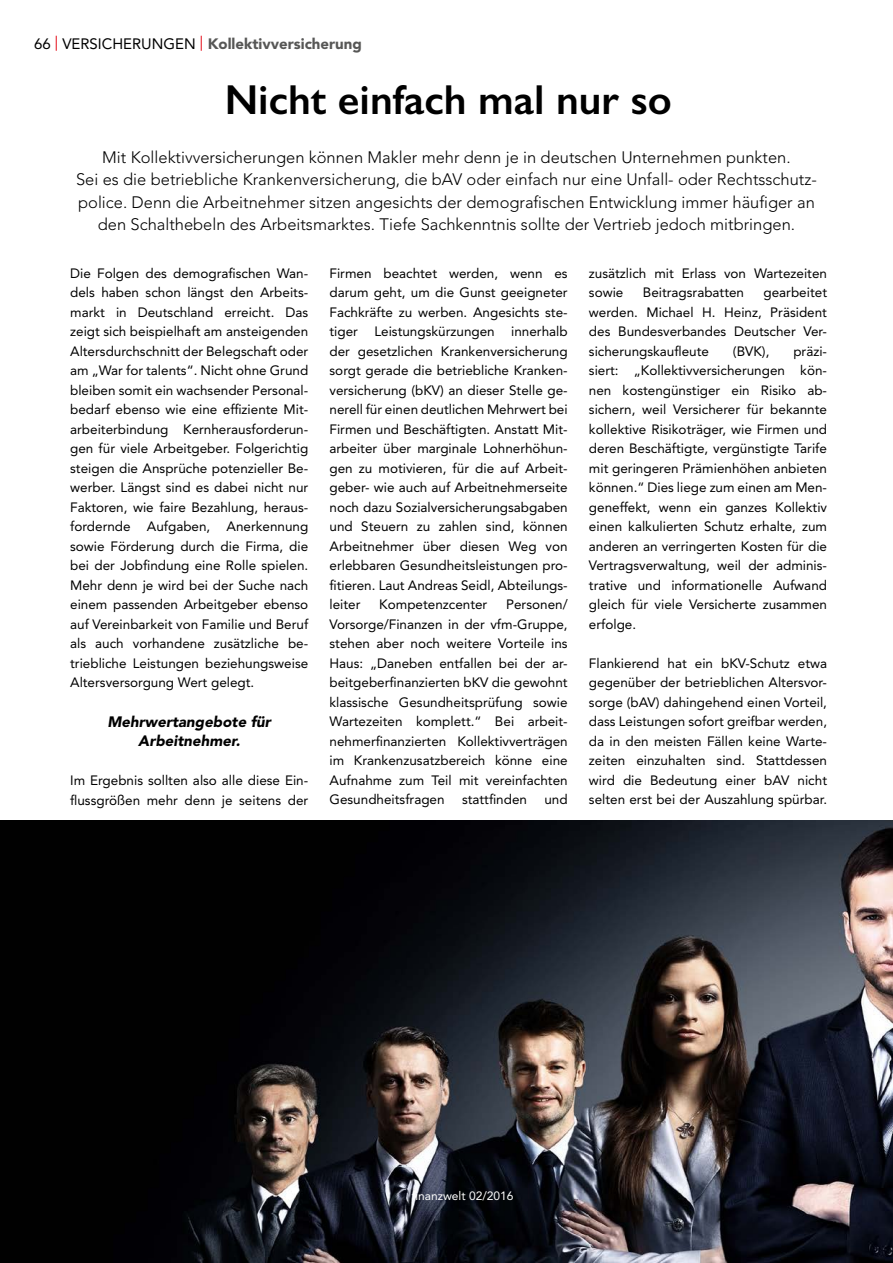
<style>
.page{position:relative;width:893px;height:1263px;background:#fff}
.page>*{position:absolute;margin:0;border:0;box-sizing:border-box;transform-origin:0 0}
.t1{font:600 42px "Gill Sans";color:#000}
.t2{font:300 16.5px/22.5px "Avenir LT Std";color:#000;text-align:center}
.t3{font:900 15px "Avenir LT Std";color:#575756}
.t4{font:italic 900 15px/19.5px "Avenir LT Std";color:#000;text-align:center}
.t5{font:13.5px/19.5px "Avenir LT Std";color:#000;text-align:justify}
.t6{font:12px "Avenir LT Std";color:#fff}
.s1{font-weight:400;color:#000}
.s2{font-weight:400;color:#e30613}
</style>
<div class="page">
<img style="left:0;top:821px;width:893px;height:442px">
<p class="t3" style="left:34px;top:34px;width:329px"><span class="s1">66</span> <span class="s2">|</span> <span class="s1">VERSICHERUNGEN</span> <span class="s2">|</span> Kollektivversicherung</p>
<h1 class="t1" style="left:225px;top:74px;width:449px">Nicht einfach mal nur so</h1>
<p class="t2" style="left:76px;top:146px;width:742px">Mit Kollektivversicherungen können Makler mehr denn je in deutschen Unternehmen punkten.<br>Sei es die betriebliche Krankenversicherung, die bAV oder einfach nur eine Unfall- oder Rechtsschutz&shy;police. Denn die Arbeitnehmer sitzen angesichts der demografischen Entwicklung immer häufiger an den Schalthebeln des Arbeitsmarktes. Tiefe Sachkenntnis sollte der Vertrieb jedoch mitbringen.</p>
<p class="t5" style="left:70px;top:263px;width:240px">Die Folgen des demografischen Wan&shy;dels haben schon längst den Arbeits&shy;markt in Deutschland erreicht. Das zeigt sich beispielhaft am ansteigenden Altersdurchschnitt der Belegschaft oder am „War for talents“. Nicht ohne Grund bleiben somit ein wachsender Personal&shy;bedarf ebenso wie eine effiziente Mit&shy;arbeiterbindung Kernherausforderun&shy;gen für viele Arbeitgeber. Folgerichtig steigen die Ansprüche potenzieller Be&shy;werber. Längst sind es dabei nicht nur Faktoren, wie faire Bezahlung, heraus&shy;fordernde Aufgaben, Anerkennung sowie Förderung durch die Firma, die bei der Jobfindung eine Rolle spielen.<br>Mehr denn je wird bei der Suche nach einem passenden Arbeitgeber ebenso auf Vereinbarkeit von Familie und Beruf als auch vorhandene zusätzliche be&shy;triebliche Leistungen beziehungsweise Altersversorgung Wert gelegt.</p>
<p class="t4" style="left:107px;top:712px;width:165px">Mehrwertangebote für<br>Arbeitnehmer.</p>
<p class="t5" style="left:70px;top:771px;width:240px">Im Ergebnis sollten also alle diese Ein&shy;flussgrößen mehr denn je seitens der</p>
<p class="t5" style="left:330px;top:264px;width:240px">Firmen beachtet werden, wenn es darum geht, um die Gunst geeigneter Fachkräfte zu werben. Angesichts ste&shy;tiger Leistungskürzungen innerhalb der gesetzlichen Krankenversicherung sorgt gerade die betriebliche Kranken&shy;versicherung (bKV) an dieser Stelle ge&shy;nerell für einen deutlichen Mehrwert bei Firmen und Beschäftigten. Anstatt Mit&shy;arbeiter über marginale Lohnerhöhun&shy;gen zu motivieren, für die auf Arbeit&shy;geber- wie auch auf Arbeitnehmerseite noch dazu Sozialversicherungsabgaben und Steuern zu zahlen sind, können Arbeitnehmer über diesen Weg von erlebbaren Gesundheitsleistungen pro&shy;fitieren. Laut Andreas Seidl, Abteilungs&shy;leiter</p>
<p class="t5" style="left:330px;top:595px;width:240px;text-indent:177px">Personen/ Vorsorge/Finanzen in der vfm-Gruppe, stehen aber noch weitere Vorteile ins Haus: „Daneben entfallen bei der ar&shy;beitgeberfinanzierten bKV die gewohnt klassische Gesundheitsprüfung sowie Wartezeiten komplett.“ Bei arbeit&shy;nehmerfinanzierten Kollektivverträgen im Krankenzusatzbereich könne eine Aufnahme zum Teil mit vereinfachten Gesundheitsfragen</p>
<p class="t5" style="left:379px;top:595px;width:110px">Kompetenzcenter</p>
<p class="t5" style="left:462px;top:790px;width:67px">stattfinden</p>
<p class="t5" style="left:544px;top:790px;width:25px">und</p>
<p class="t5" style="left:589px;top:264px;width:240px">zusätzlich mit Erlass von Wartezeiten sowie</p>
<p class="t5" style="left:589px;top:283px;width:240px;text-indent:175px">gearbeitet werden. Michael H. Heinz, Präsident des Bundesverbandes Deutscher Ver&shy;sicherungskaufleute</p>
<p class="t5" style="left:643px;top:283px;width:103px">Beitragsrabatten</p>
<p class="t5" style="left:733px;top:342px;width:38px">(BVK),</p>
<p class="t5" style="left:589px;top:342px;width:240px;text-indent:204px">präzi&shy;siert: „Kollektivversicherungen kön&shy;nen kostengünstiger ein Risiko ab&shy;sichern, weil Versicherer für bekannte kollektive Risikoträger, wie Firmen und deren Beschäftigte, vergünstigte Tarife mit geringeren Prämienhöhen anbieten können.“ Dies liege zum einen am Men&shy;geneffekt, wenn ein ganzes Kollektiv einen kalkulierten Schutz erhalte, zum anderen an verringerten Kosten für die Vertragsverwaltung, weil der adminis&shy;trative und informationelle Aufwand gleich für viele Versicherte zusammen erfolge.</p>
<p class="t5" style="left:589px;top:653px;width:240px">Flankierend hat ein bKV-Schutz etwa gegenüber der betrieblichen Altersvor&shy;sorge (bAV) dahingehend einen Vorteil, dass Leistungen sofort greifbar werden, da in den meisten Fällen keine Warte&shy;zeiten einzuhalten sind. Stattdessen wird die Bedeutung einer bAV nicht selten erst bei der Auszahlung spürbar.</p>
<p class="t6" style="left:412px;top:1188px;width:103px">finanzwelt 02/2016</p>
</div>
